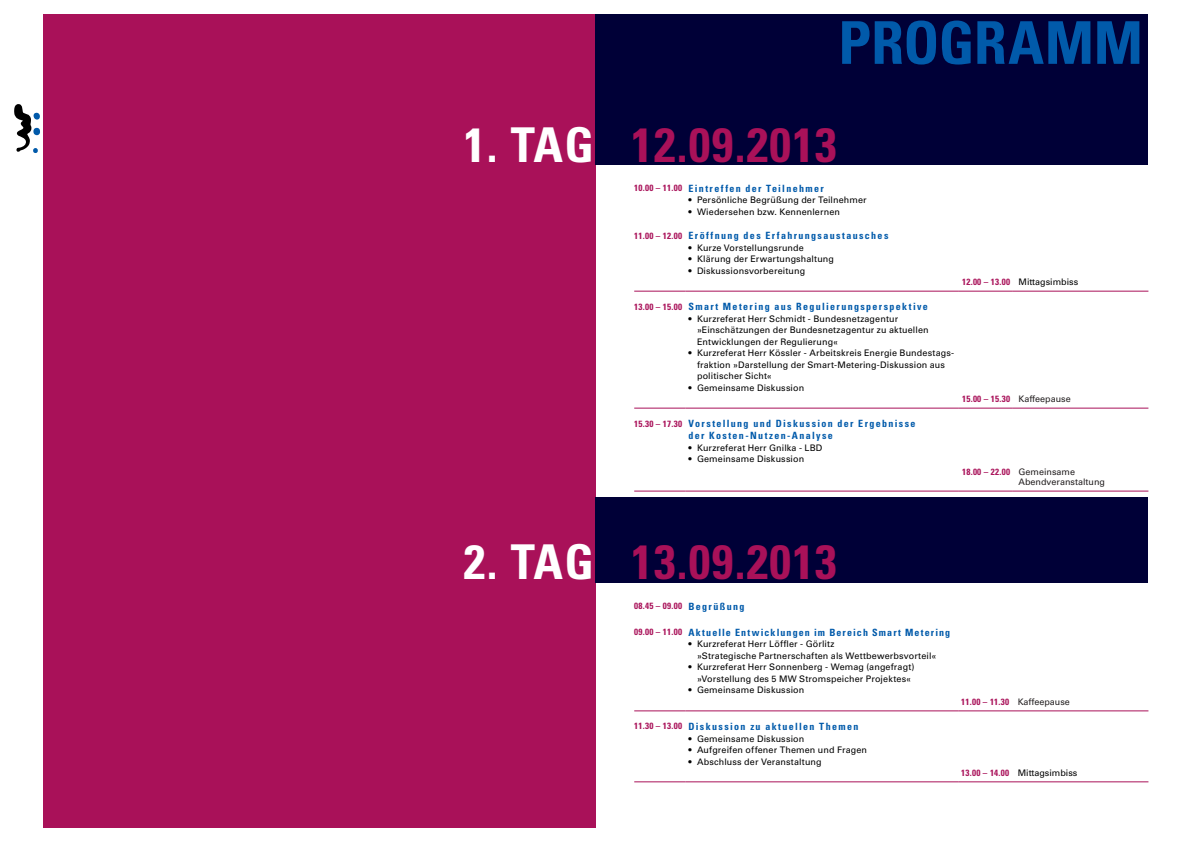
<style>
.page{position:relative;width:1191px;height:842px;background:#fff}
.page>*{position:absolute;margin:0;border:0;box-sizing:border-box;transform-origin:0 0}
.Beschriftung_blau{font:700 condensed 59px "Univers LT";letter-spacing:-.005em;color:#015aaa}
._1__Tag{font:700 condensed 48px "Univers LT";letter-spacing:.025em;color:#a91159}
.Neuer_Tagespunkt{font:700 condensed 10px/12px "Univers LT";letter-spacing:.135em;color:#015aaa}
.Neuer_Tagespunkt-2{font:700 condensed 10px "Univers LT";letter-spacing:.11em;color:#015aaa}
.Aufzählung_Dot{font:9px/11.5px "Univers LT";letter-spacing:.015em;color:#000}
.Uhrzeit_links{font:700 condensed 9px "Univers LT";letter-spacing:.025em;color:#a91159}
.Uhrzeit_rechts{font:700 condensed 9px "Univers LT";letter-spacing:.025em;color:#a91159}
.t1{font:9px "Univers LT";color:#231f20}
.s1{color:#fff}
</style>
<div class="page">
<div style="left:43px;top:14px;width:552px;height:814px;background:#a91159"></div>
<div style="left:595px;top:14px;width:553px;height:150px;background:#000037"></div>
<svg style="left:14px;top:104px;width:26px;height:49px"></svg>
<div style="left:595px;top:497px;width:553px;height:85px;background:#000037"></div>
<hr style="left:634px;top:711px;width:51px;height:1px;background:#a91159">
<hr style="left:685px;top:711px;width:273px;height:1px;background:#a91159">
<hr style="left:958px;top:711px;width:54px;height:1px;background:#a91159">
<hr style="left:1012px;top:711px;width:136px;height:1px;background:#a91159">
<hr style="left:634px;top:782px;width:51px;height:1px;background:#a91159">
<hr style="left:685px;top:782px;width:273px;height:1px;background:#a91159">
<hr style="left:958px;top:782px;width:54px;height:1px;background:#a91159">
<hr style="left:1012px;top:782px;width:136px;height:1px;background:#a91159">
<hr style="left:634px;top:491px;width:51px;height:1px;background:#a91159">
<hr style="left:685px;top:491px;width:273px;height:1px;background:#a91159">
<hr style="left:958px;top:491px;width:54px;height:1px;background:#a91159">
<hr style="left:1012px;top:491px;width:136px;height:1px;background:#a91159">
<hr style="left:634px;top:408px;width:51px;height:1px;background:#a91159">
<hr style="left:685px;top:408px;width:273px;height:1px;background:#a91159">
<hr style="left:958px;top:408px;width:54px;height:1px;background:#a91159">
<hr style="left:1012px;top:408px;width:136px;height:1px;background:#a91159">
<hr style="left:634px;top:291px;width:51px;height:1px;background:#a91159">
<hr style="left:685px;top:291px;width:273px;height:1px;background:#a91159">
<hr style="left:958px;top:291px;width:54px;height:1px;background:#a91159">
<hr style="left:1012px;top:291px;width:136px;height:1px;background:#a91159">
<p class="Beschriftung_blau" style="left:838px;top:7px;width:306px">PROGRAMM</p>
<p class="_1__Tag" style="left:464px;top:115px;width:374px"><span class="s1">1. TAG</span> 12.09.2013</p>
<p class="Uhrzeit_links" style="left:634px;top:183px;width:49px">10.00 – 11.00</p>
<p class="Neuer_Tagespunkt" style="left:688px;top:182px;width:137px">Eintreffen der Teilnehmer</p>
<p class="Aufzählung_Dot" style="left:688px;top:194px;width:180px">• Persönliche Begrüßung der Teilnehmer</p>
<p class="Aufzählung_Dot" style="left:688px;top:206px;width:153px">• Wiedersehen bzw. Kennenlernen</p>
<p class="Uhrzeit_links" style="left:634px;top:230px;width:49px">11.00 – 12.00</p>
<p class="Neuer_Tagespunkt" style="left:688px;top:230px;width:201px">Eröffnung des Erfahrungsaustausches</p>
<p class="Aufzählung_Dot" style="left:688px;top:242px;width:117px">• Kurze Vorstellungsrunde</p>
<p class="Aufzählung_Dot" style="left:688px;top:254px;width:147px">• Klärung der Erwartungshaltung</p>
<p class="Aufzählung_Dot" style="left:688px;top:265px;width:118px">• Diskussionsvorbereitung</p>
<p class="Uhrzeit_links" style="left:634px;top:301px;width:49px">13.00 – 15.00</p>
<p class="Neuer_Tagespunkt" style="left:688px;top:301px;width:241px">Smart Metering aus Regulierungsperspektive</p>
<p class="Aufzählung_Dot" style="left:697px;top:313px;width:233px;text-indent:-9px">• Kurzreferat Herr Schmidt - Bundesnetzagentur »Einschätzungen der Bundesnetzagentur zu aktuellen<br>Entwicklungen der Regulierung«</p>
<p class="Aufzählung_Dot" style="left:697px;top:348px;width:259px;text-indent:-9px">• Kurzreferat Herr Kössler - Arbeitskreis Energie Bundestags&shy;fraktion »Darstellung der Smart-Metering-Diskussion aus politischer Sicht«</p>
<p class="Aufzählung_Dot" style="left:688px;top:382px;width:117px">• Gemeinsame Diskussion</p>
<p class="Uhrzeit_links" style="left:634px;top:418px;width:49px">15.30 – 17.30</p>
<p class="Neuer_Tagespunkt" style="left:688px;top:418px;width:229px">Vorstellung und Diskussion der Ergebnisse der Kosten-Nutzen-Analyse</p>
<p class="Aufzählung_Dot" style="left:688px;top:442px;width:135px">• Kurzreferat Herr Gnilka - LBD</p>
<p class="Aufzählung_Dot" style="left:688px;top:453px;width:117px">• Gemeinsame Diskussion</p>
<p class="Uhrzeit_rechts" style="left:962px;top:277px;width:49px">12.00 – 13.00</p>
<p class="Aufzählung_Dot" style="left:1018px;top:277px;width:61px">Mittagsimbiss</p>
<p class="Uhrzeit_rechts" style="left:962px;top:394px;width:49px">15.00 – 15.30</p>
<p class="t1" style="left:1018px;top:394px;width:54px">Kaffeepause</p>
<p class="Uhrzeit_rechts" style="left:962px;top:466px;width:49px">18.00 – 22.00</p>
<p class="t1" style="left:1018px;top:466px;width:58px">Gemeinsame</p>
<p class="t1" style="left:1018px;top:477px;width:88px">Abendveranstaltung</p>
<p class="_1__Tag" style="left:464px;top:533px;width:374px"><span class="s1">2. TAG</span> 13.09.2013</p>
<p class="Uhrzeit_links" style="left:634px;top:601px;width:49px">08.45 – 09.00</p>
<p class="Neuer_Tagespunkt" style="left:688px;top:600px;width:57px">Begrüßung</p>
<p class="Uhrzeit_links" style="left:634px;top:626px;width:49px">09.00 – 11.00</p>
<p class="Neuer_Tagespunkt-2" style="left:688px;top:626px;width:263px">Aktuelle Entwicklungen im Bereich Smart Metering</p>
<p class="Aufzählung_Dot" style="left:697px;top:638px;width:241px;text-indent:-9px">• Kurzreferat Herr Löffler - Görlitz<br>»Strategische Partnerschaften als Wettbewerbsvorteil«</p>
<p class="Aufzählung_Dot" style="left:688px;top:661px;width:227px;text-align:center">• Kurzreferat Herr Sonnenberg - Wemag (angefragt) »Vorstellung des 5 MW Stromspeicher Projektes«</p>
<p class="Aufzählung_Dot" style="left:688px;top:684px;width:117px">• Gemeinsame Diskussion</p>
<p class="Uhrzeit_links" style="left:634px;top:721px;width:49px">11.30 – 13.00</p>
<p class="Neuer_Tagespunkt" style="left:688px;top:720px;width:171px">Diskussion zu aktuellen Themen</p>
<p class="Aufzählung_Dot" style="left:688px;top:733px;width:117px">• Gemeinsame Diskussion</p>
<p class="Aufzählung_Dot" style="left:688px;top:744px;width:180px">• Aufgreifen offener Themen und Fragen</p>
<p class="Aufzählung_Dot" style="left:688px;top:756px;width:135px">• Abschluss der Veranstaltung</p>
<p class="Uhrzeit_rechts" style="left:961px;top:696px;width:49px">11.00 – 11.30</p>
<p class="t1" style="left:1017px;top:697px;width:54px">Kaffeepause</p>
<p class="Uhrzeit_rechts" style="left:961px;top:767px;width:49px">13.00 – 14.00</p>
<p class="Aufzählung_Dot" style="left:1017px;top:767px;width:61px">Mittagsimbiss</p>
</div>
